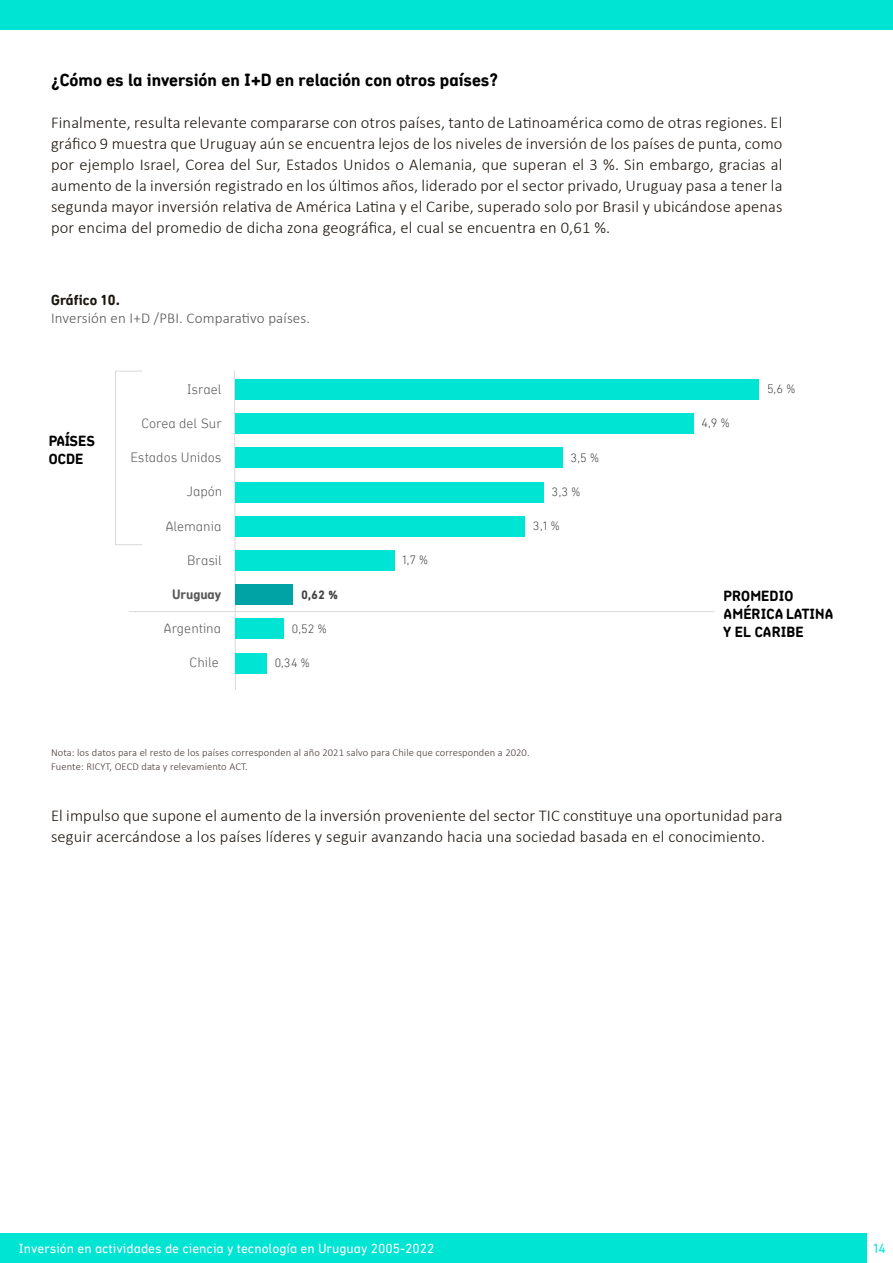
<style>
.page{position:relative;width:893px;height:1263px;background:#fff}
.page>*{position:absolute;margin:0;border:0;box-sizing:border-box;transform-origin:0 0}
.t1{font:700 18px "Aniifont";color:#000}
.t2{font:300 16.5px/21px "Calibri";letter-spacing:.01em;color:#1d160f;text-align:justify}
.t3{font:700 15px/18px "Aniifont";letter-spacing:.01em;color:#000}
.t4{font:300 15px "Calibri";letter-spacing:.01em;color:#575756}
.t5{font:700 15px "Aniifont";letter-spacing:.01em;color:#1d160f}
.t6{font:100 13.95px "Aniifont";color:#595959}
.t7{font:700 13.95px "Aniifont";color:#595959}
.t8{font:13.5px "aniifont";color:#fff}
.t9{font:13.5px "aniifont";color:#00e4d3}
.t10{font:100 12.45px "Aniifont";color:#404040}
.t11{font:700 12.45px "Aniifont";color:#404040}
.t12{font:300 10.5px "Calibri";letter-spacing:.01em;color:#453a36}
</style>
<div class="page">
<div style="left:0;top:1233px;width:893px;height:30px;background:#00e4d3"></div>
<div style="left:867px;top:1231px;width:26px;height:32px;background:#fff"></div>
<div style="left:0;top:0;width:893px;height:29px;background:#00e4d3"></div>
<svg style="left:234px;top:371px;width:2px;height:319px"></svg>
<div style="left:235px;top:653px;width:32px;height:20px;background:#00e4d3"></div>
<div style="left:235px;top:619px;width:49px;height:20px;background:#00e4d3"></div>
<div style="left:235px;top:585px;width:58px;height:20px;background:#00a3a5"></div>
<div style="left:235px;top:550px;width:159px;height:20px;background:#00e4d3"></div>
<div style="left:235px;top:516px;width:290px;height:20px;background:#00e4d3"></div>
<div style="left:235px;top:482px;width:309px;height:20px;background:#00e4d3"></div>
<div style="left:235px;top:448px;width:327px;height:20px;background:#00e4d3"></div>
<div style="left:235px;top:413px;width:458px;height:21px;background:#00e4d3"></div>
<div style="left:235px;top:379px;width:524px;height:20px;background:#00e4d3"></div>
<hr style="left:129px;top:611px;width:585px;height:1px;background:#d9d9d9">
<div style="left:115px;top:371px;width:28px;height:174px;border:1px solid #d9d9d9"></div>
<p class="t1" style="left:51px;top:69px;width:449px">¿Cómo es la inversión en I+D en relación con otros países?</p>
<p class="t2" style="left:51px;top:112px;width:733px">Finalmente, resulta relevante compararse con otros países, tanto de Latinoamérica como de otras regiones. El gráfico 9 muestra que Uruguay aún se encuentra lejos de los niveles de inversión de los países de punta, como por ejemplo Israel, Corea del Sur, Estados Unidos o Alemania, que superan el 3 %. Sin embargo, gracias al aumento de la inversión registrado en los últimos años, liderado por el sector privado, Uruguay pasa a tener la segunda mayor inversión relativa de América Latina y el Caribe, superado solo por Brasil y ubicándose apenas por encima del promedio de dicha zona geográfica, el cual se encuentra en 0,61 %.</p>
<p class="t5" style="left:51px;top:290px;width:70px">Gráfico 10.</p>
<p class="t4" style="left:51px;top:308px;width:261px">Inversión en I+D /PBI. Comparativo países.</p>
<p class="t6" style="left:187px;top:381px;width:36px">Israel</p>
<p class="t10" style="left:767px;top:382px;width:30px">5,6 %</p>
<p class="t3" style="left:49px;top:432px;width:48px">PAÍSES<br>OCDE</p>
<p class="t6" style="left:141px;top:415px;width:82px">Corea del Sur</p>
<p class="t10" style="left:701px;top:416px;width:30px">4,9 %</p>
<p class="t6" style="left:130px;top:449px;width:93px">Estados Unidos</p>
<p class="t10" style="left:570px;top:450px;width:31px">3,5 %</p>
<p class="t6" style="left:187px;top:484px;width:37px">Japón</p>
<p class="t10" style="left:552px;top:484px;width:31px">3,3 %</p>
<p class="t6" style="left:166px;top:518px;width:57px">Alemania</p>
<p class="t10" style="left:533px;top:519px;width:29px">3,1 %</p>
<p class="t6" style="left:187px;top:552px;width:36px">Brasil</p>
<p class="t10" style="left:402px;top:553px;width:28px">1,7 %</p>
<p class="t7" style="left:172px;top:586px;width:51px">Uruguay</p>
<p class="t11" style="left:301px;top:587px;width:39px">0,62 %</p>
<p class="t6" style="left:164px;top:620px;width:59px">Argentina</p>
<p class="t10" style="left:292px;top:621px;width:36px">0,52 %</p>
<p class="t6" style="left:190px;top:655px;width:31px">Chile</p>
<p class="t10" style="left:275px;top:656px;width:37px">0,34 %</p>
<p class="t3" style="left:723px;top:587px;width:112px">PROMEDIO<br>AMÉRICA LATINA<br>Y EL CARIBE</p>
<p class="t12" style="left:51px;top:746px;width:480px">Nota: los datos para el resto de los países corresponden al año 2021 salvo para Chile que corresponden a 2020.</p>
<p class="t12" style="left:51px;top:760px;width:198px">Fuente: RICYT, OECD data y relevamiento ACT.</p>
<p class="t2" style="left:51px;top:805px;width:733px">El impulso que supone el aumento de la inversión proveniente del sector TIC constituye una oportunidad para seguir acercándose a los países líderes y seguir avanzando hacia una sociedad basada en el conocimiento.</p>
<p class="t8" style="left:19px;top:1241px;width:417px">Inversión en actividades de ciencia y tecnología en Uruguay 2005-2022</p>
<p class="t9" style="left:873px;top:1241px;width:14px">14</p>
</div>
